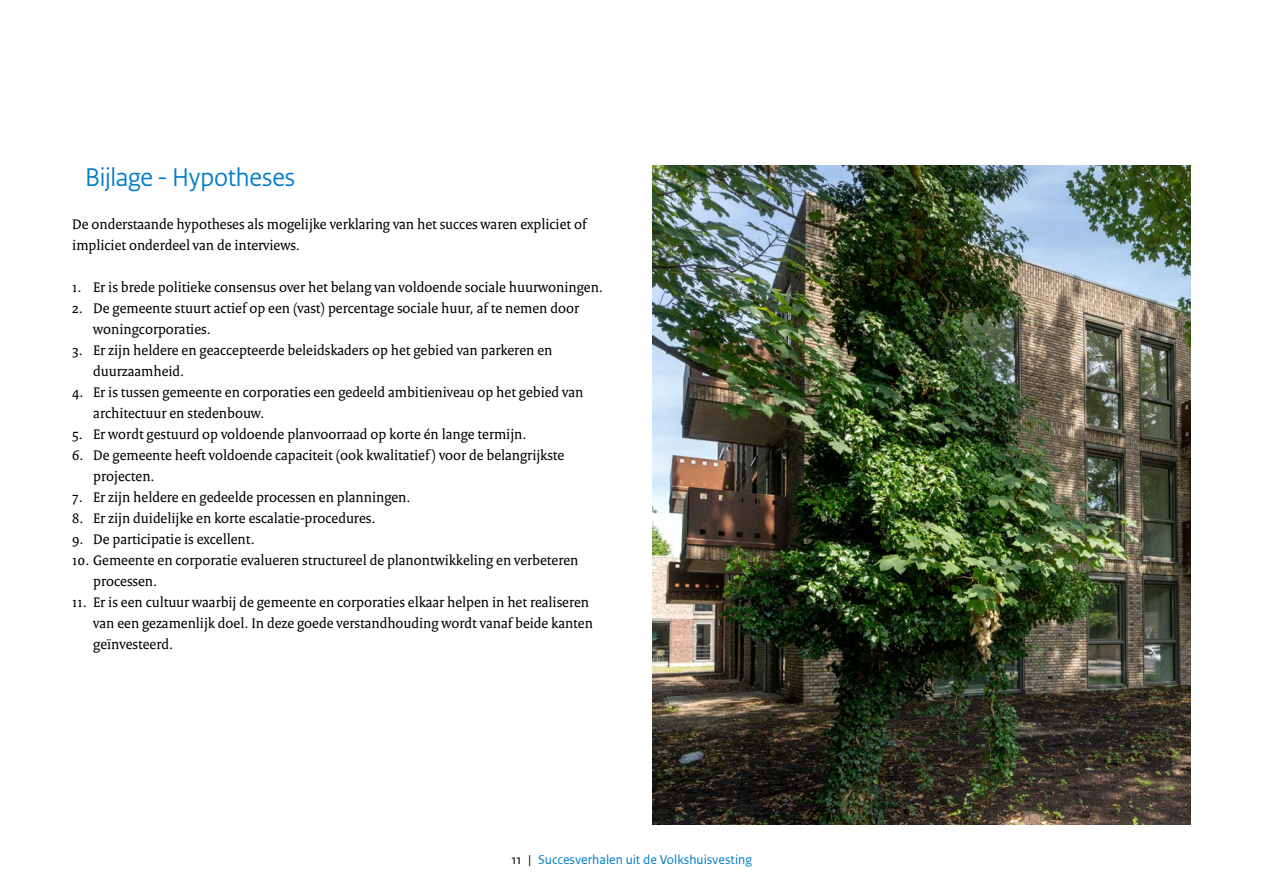
<style>
.page{position:relative;width:1263px;height:893px;background:#fff}
.page>*{position:absolute;margin:0;border:0;box-sizing:border-box;transform-origin:0 0}
.H2_RVO_Kop_Bijlage{font:27px "Rijksoverheid Sans Heading";letter-spacing:-.005em;color:#007ccb}
.P_Broodtekst{font:15px/21px "Rijksoverheid Serif";color:#000}
.t1{font:13.5px "Rijksoverheid Sans Text TT";color:#007ccb}
.s1{color:#000}
</style>
<div class="page">
<img style="left:653px;top:166px;width:538px;height:659px">
<h2 class="H2_RVO_Kop_Bijlage" style="left:85px;top:162px;width:212px">Bijlage - Hypotheses</h2>
<p class="P_Broodtekst" style="left:72px;top:213px;width:516px">De onderstaande hypotheses als mogelijke verklaring van het succes waren expliciet of impliciet onderdeel van de interviews.</p>
<p class="P_Broodtekst" style="left:72px;top:276px;width:532px">1. Er is brede politieke consensus over het belang van voldoende sociale huurwoningen.</p>
<p class="P_Broodtekst" style="left:93px;top:297px;width:487px;text-indent:-21px">2. De gemeente stuurt actief op een (vast) percentage sociale huur, af te nemen door woningcorporaties.</p>
<p class="P_Broodtekst" style="left:93px;top:339px;width:461px;text-indent:-21px">3. Er zijn heldere en geaccepteerde beleidskaders op het gebied van parkeren en duurzaamheid.</p>
<p class="P_Broodtekst" style="left:93px;top:381px;width:491px;text-indent:-21px">4. Er is tussen gemeente en corporaties een gedeeld ambitieniveau op het gebied van architectuur en stedenbouw.</p>
<p class="P_Broodtekst" style="left:72px;top:423px;width:456px">5. Er wordt gestuurd op voldoende planvoorraad op korte én lange termijn.</p>
<p class="P_Broodtekst" style="left:93px;top:444px;width:473px;text-indent:-21px">6. De gemeente heeft voldoende capaciteit (ook kwalitatief ) voor de belangrijkste projecten.</p>
<p class="P_Broodtekst" style="left:72px;top:486px;width:340px">7. Er zijn heldere en gedeelde processen en planningen.</p>
<p class="P_Broodtekst" style="left:72px;top:507px;width:305px">8. Er zijn duidelijke en korte escalatie-procedures.</p>
<p class="P_Broodtekst" style="left:72px;top:528px;width:184px">9. De participatie is excellent.</p>
<p class="P_Broodtekst" style="left:93px;top:549px;width:487px;text-indent:-21px">10. Gemeente en corporatie evalueren structureel de planontwikkeling en verbeteren processen.</p>
<p class="P_Broodtekst" style="left:93px;top:591px;width:501px;text-indent:-21px">11. Er is een cultuur waarbij de gemeente en corporaties elkaar helpen in het realiseren van een gezamenlijk doel. In deze goede verstandhouding wordt vanaf beide kanten geïnvesteerd.</p>
<p class="t1" style="left:512px;top:852px;width:242px"><span class="s1">11 |</span> Succesverhalen uit de Volkshuisvesting</p>
</div>
